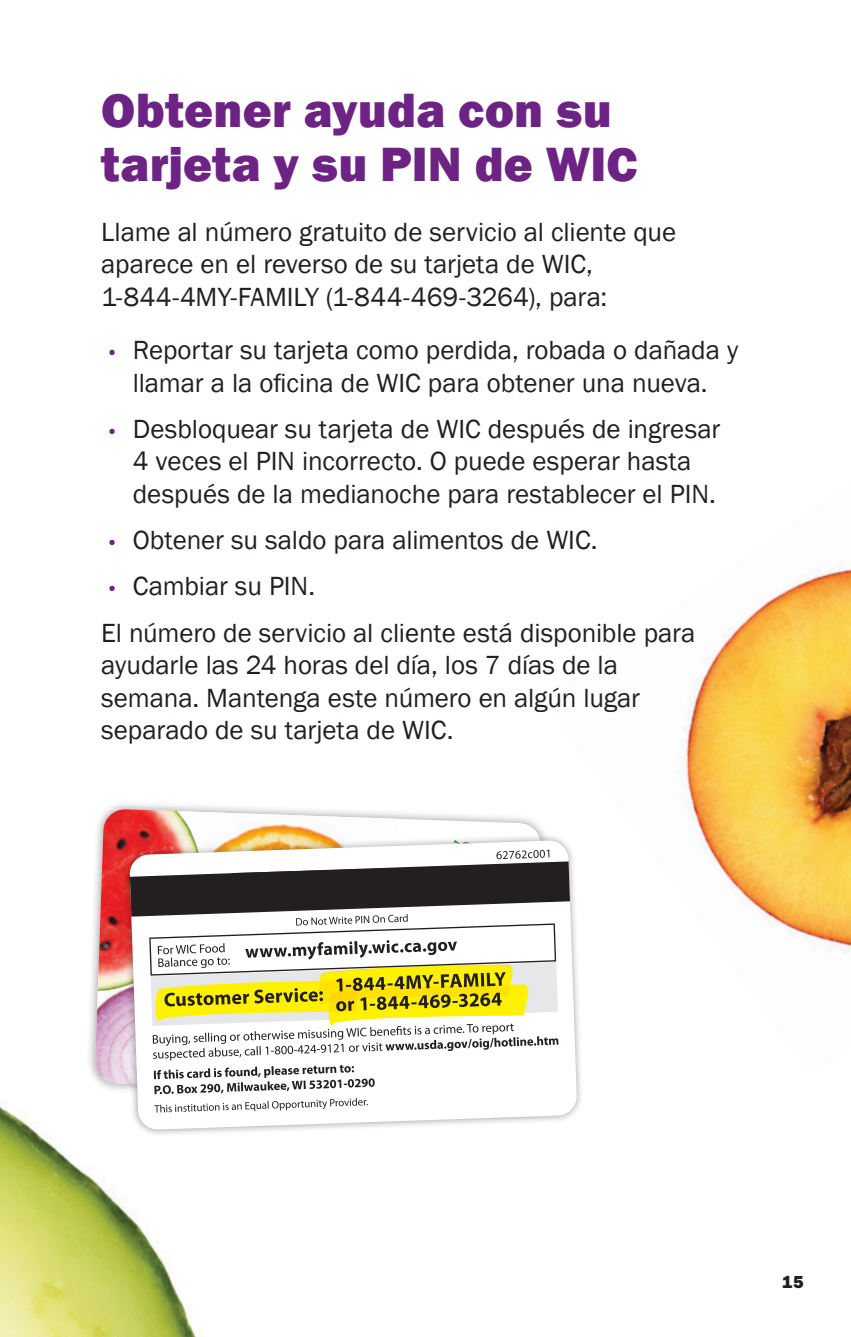
<style>
.page{position:relative;width:851px;height:1337px;background:#fff}
.page>*{position:absolute;margin:0;border:0;box-sizing:border-box;transform-origin:0 0}
.t1{font:800 49.5px/54px "Franklin Gothic";letter-spacing:.005em;color:#6d2383}
.t2{font:27px/32.6px "Franklin Gothic";letter-spacing:-.005em;color:#231f20}
.t3{font:18px "Franklin Gothic URW Hea";color:#231f20}
.s1{font-size:19.12px;color:#6d2383}
</style>
<div class="page">
<img style="left:0;top:1106px;width:196px;height:230px">
<img style="left:681px;top:562px;width:169px;height:391px">
<div style="left:86px;top:800px;width:463px;height:306px;background:#231f20;opacity:.45"></div>
<svg style="left:95px;top:809px;width:446px;height:288px"></svg>
<img style="left:203px;top:811px;width:195px;height:22px">
<img style="left:95px;top:969px;width:27px;height:119px">
<img style="left:98px;top:809px;width:105px;height:182px">
<div style="left:122px;top:833px;width:462px;height:304px;background:#231f20;opacity:.45"></div>
<svg style="left:129px;top:840px;width:448px;height:289px"></svg>
<svg style="left:130px;top:840px;width:440px;height:272px"></svg>
<h2 class="t1" style="left:101px;top:83px;width:538px">Obtener ayuda con su tarjeta y su PIN de WIC</h2>
<p class="t2" style="left:101px;top:216px;width:576px">Llame al número gratuito de servicio al cliente que aparece en el reverso de su tarjeta de WIC,<br>1-844-4MY-FAMILY (1-844-469-3264), para:</p>
<p class="t2" style="left:106px;top:334px;width:634px;text-align:center"><span class="s1">•</span> Reportar su tarjeta como perdida, robada o dañada y llamar a la oficina de WIC para obtener una nueva.</p>
<p class="t2" style="left:133px;top:413px;width:589px;text-indent:-27px"><span class="s1">•</span> Desbloquear su tarjeta de WIC después de ingresar<br>4 veces el PIN incorrecto. O puede esperar hasta después de la medianoche para restablecer el PIN.</p>
<p class="t2" style="left:106px;top:524px;width:493px"><span class="s1">•</span> Obtener su saldo para alimentos de WIC.</p>
<p class="t2" style="left:106px;top:570px;width:211px"><span class="s1">•</span> Cambiar su PIN.</p>
<p class="t2" style="left:101px;top:617px;width:595px">El número de servicio al cliente está disponible para ayudarle las 24 horas del día, los 7 días de la semana. Mantenga este número en algún lugar separado de su tarjeta de WIC.</p>
<p class="t3" style="left:781px;top:1270px;width:23px">15</p>
</div>
